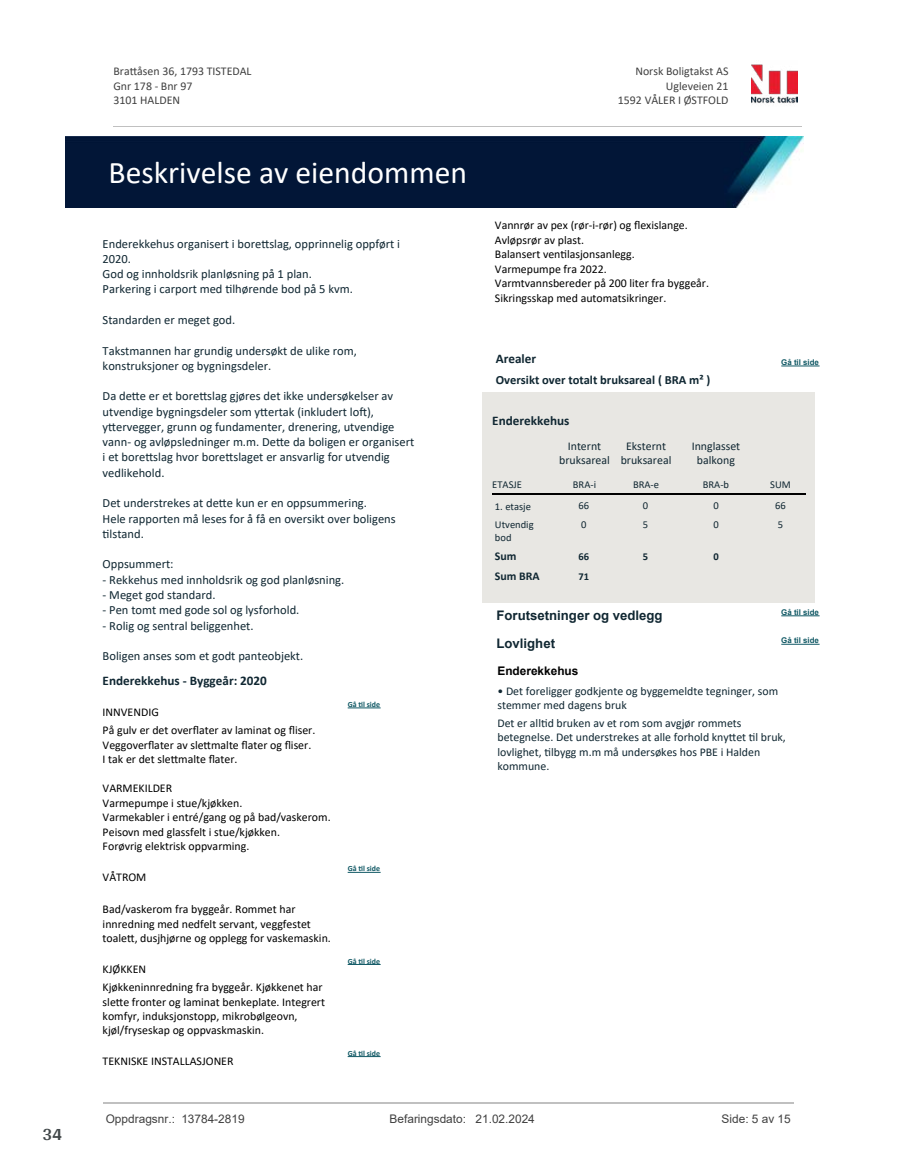
<style>
.page{position:relative;width:915px;height:1172px;background:#fff}
.page>*{position:absolute;margin:0;border:0;box-sizing:border-box;transform-origin:0 0}
.t1{font:31.65px "Calibri";color:#fff}
.t2{font:700 18px "Arya";color:#414749}
.t3{font:700 13.2px "Calibri";color:#102732}
.t4{font:700 13.2px/28.5px "Arial";color:#102732}
.t5{font:12.45px/15.3px "Calibri";color:#102732}
.t6{font:700 12.45px "Calibri";color:#102732}
.t7{font:11.85px/14.4px "Calibri";color:#000}
.t8{font:11.85px/14.4px "Calibri";color:#102732;text-align:center}
.t9{font:11.85px/14.5px "Calibri";color:#404040}
.t10{font:11.85px "Arial";color:#404040}
.t11{font:700 11.85px "Arial";color:#000}
.t12{font:700 11.85px "Calibri";color:#102732}
.t13{font:10.5px/12.9px "Calibri";color:#102732}
.t14{font:700 10.5px "Calibri";color:#102732}
.t15{font:700 7.95px "Calibri";color:#115965}
.t16{font:700 7.95px "Arial";color:#115965}
</style>
<div class="page">
<hr style="left:347px;top:708px;width:33px;height:1px;background:#115965">
<hr style="left:347px;top:872px;width:33px;height:1px;background:#115965">
<hr style="left:347px;top:964px;width:33px;height:1px;background:#115965">
<hr style="left:347px;top:1056px;width:33px;height:1px;background:#115965">
<div style="left:482px;top:392px;width:332px;height:211px;background:#e8e7e3"></div>
<hr style="left:492px;top:493px;width:61px;height:1px;background:#000">
<hr style="left:553px;top:493px;width:62px;height:1px;background:#000">
<hr style="left:615px;top:493px;width:61px;height:1px;background:#000">
<hr style="left:676px;top:493px;width:79px;height:1px;background:#000">
<hr style="left:755px;top:493px;width:50px;height:1px;background:#000">
<hr style="left:781px;top:366px;width:38px;height:1px;background:#115965">
<hr style="left:781px;top:644px;width:38px;height:1px;background:#115965">
<hr style="left:781px;top:615px;width:38px;height:1px;background:#115965">
<img style="left:751px;top:64px;width:46px;height:40px">
<hr style="left:113px;top:127px;width:688px;height:1px;background:#c0c0c0">
<img style="left:65px;top:137px;width:738px;height:71px">
<hr style="left:103px;top:1102px;width:690px;height:1px;background:#c0c0c0">
<h2 class="t2" style="left:43px;top:1123px;width:21px">34</h2>
<p class="t9" style="left:113px;top:64px;width:140px">Bra琀琀åsen 36, 1793 TISTEDAL<br>Gnr 178 - Bnr 97<br>3101 HALDEN</p>
<p class="t9" style="left:635px;top:64px;width:94px">Norsk Boligtakst AS</p>
<p class="t9" style="left:665px;top:78px;width:64px">Ugleveien 21</p>
<p class="t9" style="left:617px;top:93px;width:112px">1592 VÅLER I ØSTFOLD</p>
<h1 class="t1" style="left:109px;top:150px;width:360px">Beskrivelse av eiendommen</h1>
<p class="t5" style="left:103px;top:235px;width:299px">Enderekkehus organisert i bore琀琀slag, opprinnelig oppført i 2020.<br>God og innholdsrik planløsning på 1 plan.<br>Parkering i carport med 琀椀lhørende bod på 5 kvm.</p>
<p class="t5" style="left:103px;top:312px;width:134px">Standarden er meget god.</p>
<p class="t5" style="left:103px;top:342px;width:255px">Takstmannen har grundig undersøkt de ulike rom, konstruksjoner og bygningsdeler.</p>
<p class="t5" style="left:103px;top:388px;width:313px">Da de琀琀e er et bore琀琀slag gjøres det ikke undersøkelser av utvendige bygningsdeler som y琀琀ertak (inkludert lo昀琀),<br>y琀琀ervegger, grunn og fundamenter, drenering, utvendige vann- og avløpsledninger m.m. De琀琀e da boligen er organisert i et bore琀琀slag hvor bore琀琀slaget er ansvarlig for utvendig vedlikehold.</p>
<p class="t5" style="left:103px;top:495px;width:294px">Det understrekes at de琀琀e kun er en oppsummering.<br>Hele rapporten må leses for å få en oversikt over boligens琀椀lstand.</p>
<p class="t5" style="left:103px;top:556px;width:72px">Oppsummert:</p>
<p class="t5" style="left:103px;top:572px;width:243px">- Rekkehus med innholdsrik og god planløsning.</p>
<p class="t5" style="left:103px;top:587px;width:114px">- Meget god standard.</p>
<p class="t5" style="left:103px;top:602px;width:198px">- Pen tomt med gode sol og lysforhold.</p>
<p class="t5" style="left:103px;top:617px;width:152px">- Rolig og sentral beliggenhet.</p>
<p class="t5" style="left:103px;top:648px;width:202px">Boligen anses som et godt panteobjekt.</p>
<p class="t3" style="left:103px;top:672px;width:166px">Enderekkehus - Byggeår: 2020</p>
<p class="t7" style="left:103px;top:705px;width:58px">INNVENDIG</p>
<p class="t15" style="left:347px;top:699px;width:34px">Gå 琀椀l side</p>
<p class="t7" style="left:103px;top:723px;width:214px">På gulv er det over昀氀ater av laminat og 昀氀iser.<br>Veggover昀氀ater av sle琀琀malte 昀氀ater og 昀氀iser.<br>I tak er det sle琀琀malte 昀氀ater.</p>
<p class="t7" style="left:103px;top:781px;width:229px">VARMEKILDER<br>Varmepumpe i stue/kjøkken.<br>Varmekabler i entré/gang og på bad/vaskerom.<br>Peisovn med glassfelt i stue/kjøkken.<br>Forøvrig elektrisk oppvarming.</p>
<p class="t7" style="left:103px;top:869px;width:45px">VÅTROM</p>
<p class="t7" style="left:103px;top:902px;width:230px">Bad/vaskerom fra byggeår. Rommet har innredning med nedfelt servant, veggfestet toale琀琀, dusjhjørne og opplegg for vaskemaskin.</p>
<p class="t7" style="left:103px;top:961px;width:45px">KJØKKEN</p>
<p class="t7" style="left:103px;top:979px;width:224px">Kjøkkeninnredning fra byggeår. Kjøkkenet har sle琀琀e fronter og laminat benkeplate. Integrert komfyr, induksjonstopp, mikrobølgeovn, kjøl/fryseskap og oppvaskmaskin.</p>
<p class="t7" style="left:103px;top:1053px;width:132px">TEKNISKE INSTALLASJONER</p>
<p class="t15" style="left:347px;top:863px;width:34px">Gå 琀椀l side</p>
<p class="t15" style="left:347px;top:955px;width:34px">Gå 琀椀l side</p>
<p class="t15" style="left:347px;top:1047px;width:34px">Gå 琀椀l side</p>
<p class="t7" style="left:495px;top:218px;width:215px">Vannrør av pex (rør-i-rør) og 昀氀exislange.<br>Avløpsrør av plast.<br>Balansert ven琀椀lasjonsanlegg.<br>Varmepumpe fra 2022.<br>Varmtvannsbereder på 200 liter fra byggeår.<br>Sikringsskap med automatsikringer.</p>
<p class="t3" style="left:495px;top:349px;width:42px">Arealer</p>
<p class="t16" style="left:781px;top:357px;width:39px">Gå til side</p>
<p class="t6" style="left:495px;top:371px;width:216px">Oversikt over totalt bruksareal ( BRA m² )</p>
<p class="t3" style="left:492px;top:411px;width:79px">Enderekkehus</p>
<p class="t8" style="left:559px;top:438px;width:52px">Internt bruksareal</p>
<p class="t8" style="left:620px;top:438px;width:52px">Eksternt bruksareal</p>
<p class="t8" style="left:691px;top:438px;width:50px">Innglasset balkong</p>
<p class="t13" style="left:492px;top:478px;width:31px">ETASJE</p>
<p class="t13" style="left:572px;top:478px;width:25px">BRA-i</p>
<p class="t13" style="left:632px;top:478px;width:27px">BRA-e</p>
<p class="t13" style="left:702px;top:478px;width:28px">BRA-b</p>
<p class="t13" style="left:770px;top:478px;width:22px">SUM</p>
<p class="t13" style="left:495px;top:500px;width:38px">1. etasje</p>
<p class="t13" style="left:578px;top:499px;width:12px">66</p>
<p class="t13" style="left:642px;top:499px;width:7px">0</p>
<p class="t13" style="left:713px;top:499px;width:7px">0</p>
<p class="t13" style="left:775px;top:499px;width:12px">66</p>
<p class="t13" style="left:495px;top:518px;width:40px">Utvendig bod</p>
<p class="t13" style="left:581px;top:518px;width:7px">0</p>
<p class="t13" style="left:642px;top:518px;width:7px">5</p>
<p class="t13" style="left:713px;top:518px;width:7px">0</p>
<p class="t13" style="left:777px;top:518px;width:7px">5</p>
<p class="t12" style="left:495px;top:548px;width:23px">Sum</p>
<p class="t14" style="left:578px;top:549px;width:12px">66</p>
<p class="t14" style="left:642px;top:549px;width:7px">5</p>
<p class="t14" style="left:713px;top:549px;width:7px">0</p>
<p class="t12" style="left:495px;top:568px;width:46px">Sum BRA</p>
<p class="t14" style="left:578px;top:569px;width:12px">71</p>
<p class="t16" style="left:781px;top:607px;width:39px">Gå til side</p>
<p class="t4" style="left:496px;top:601px;width:167px">Forutsetninger og vedlegg<br>Lovlighet</p>
<p class="t11" style="left:497px;top:663px;width:82px">Enderekkehus</p>
<p class="t8" style="left:497px;top:683px;width:282px;text-align:left">• Det foreligger godkjente og byggemeldte tegninger, som stemmer med dagens bruk</p>
<p class="t8" style="left:497px;top:715px;width:290px;text-align:left">Det er all琀椀d bruken av et rom som avgjør rommets betegnelse. Det understrekes at alle forhold kny琀琀et 琀椀l bruk, lovlighet, 琀椀lbygg m.m må undersøkes hos PBE i Halden kommune.</p>
<p class="t16" style="left:781px;top:635px;width:39px">Gå til side</p>
<p class="t10" style="left:106px;top:1111px;width:140px">Oppdragsnr.: 13784-2819</p>
<p class="t10" style="left:389px;top:1111px;width:147px">Befaringsdato: 21.02.2024</p>
<p class="t10" style="left:721px;top:1111px;width:71px">Side: 5 av 15</p>
</div>
